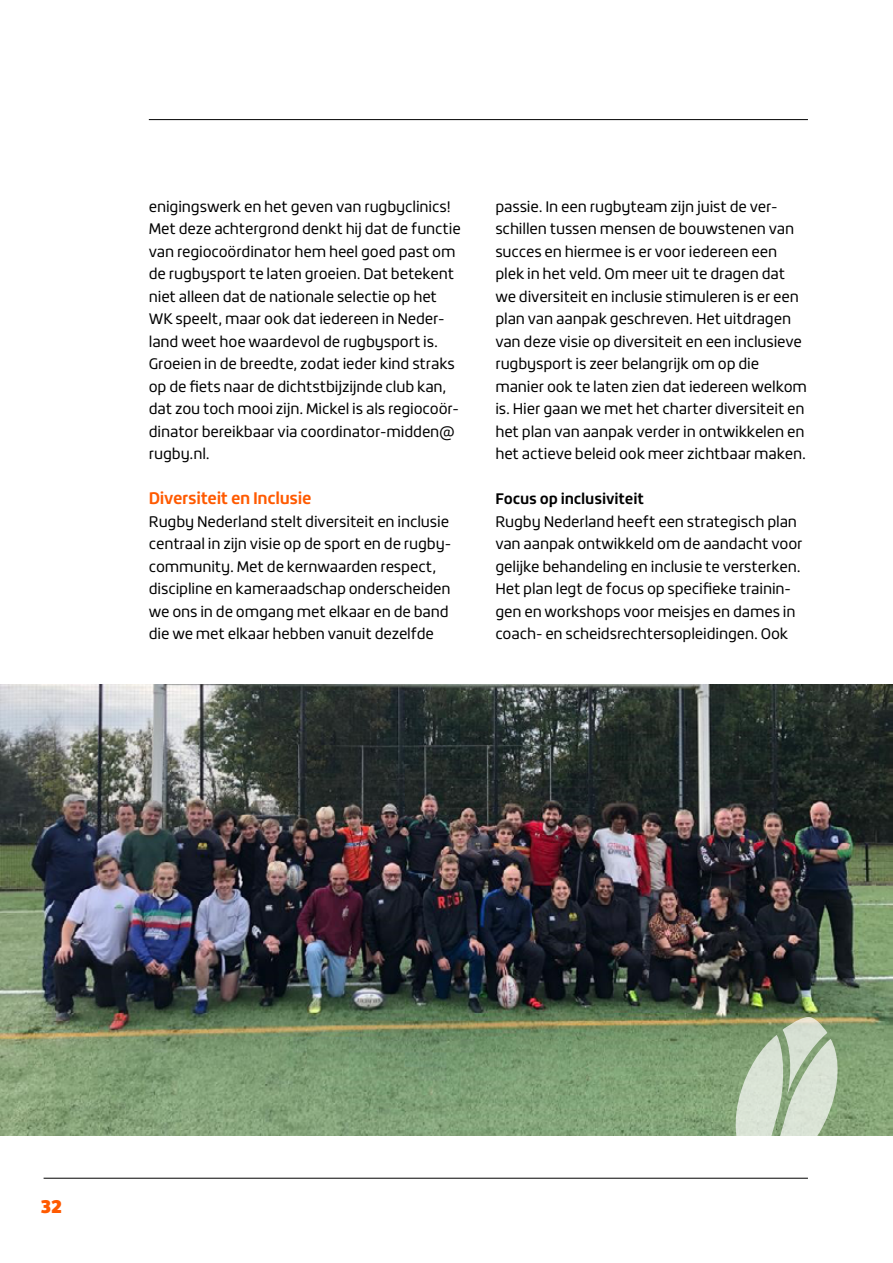
<style>
.page{position:relative;width:893px;height:1263px;background:#fff}
.page>*{position:absolute;margin:0;border:0;box-sizing:border-box;transform-origin:0 0}
.t1{font:900 18px "Roihu";color:#ff5a00}
.t2{font:700 16.5px "Roihu";letter-spacing:-.02em;color:#ff5a00}
.t3{font:15px/22.5px "Roihu";letter-spacing:-.01em;color:#000}
.t4{font:700 15px "Roihu";letter-spacing:-.01em;color:#000}
</style>
<div class="page">
<hr style="left:44px;top:1178px;width:764px;height:1px;background:#000">
<hr style="left:149px;top:119px;width:659px;height:1px;background:#000">
<img style="left:0;top:685px;width:893px;height:450px">
<svg style="left:729px;top:1017px;width:111px;height:119px;background:#b6c6ab"></svg>
<p class="t3" style="left:149px;top:195px;width:314px">enigingswerk en het geven van rugbyclinics!<br>Met deze achtergrond denkt hij dat de functie van regiocoördinator hem heel goed past om de rugbysport te laten groeien. Dat betekent niet alleen dat de nationale selectie op het WK speelt, maar ook dat iedereen in Neder&shy;land weet hoe waardevol de rugbysport is.<br>Groeien in de breedte, zodat ieder kind straks op de fiets naar de dichtstbijzijnde club kan, dat zou toch mooi zijn. Mickel is als regiocoör&shy;dinator bereikbaar via coordinator-midden@ rugby.nl.</p>
<p class="t2" style="left:149px;top:489px;width:164px">Diversiteit en Inclusie</p>
<p class="t3" style="left:149px;top:510px;width:304px">Rugby Nederland stelt diversiteit en inclusie centraal in zijn visie op de sport en de rugby&shy;community. Met de kernwaarden respect, discipline en kameraadschap onderscheiden we ons in de omgang met elkaar en de band die we met elkaar hebben vanuit dezelfde</p>
<p class="t3" style="left:495px;top:195px;width:313px">passie. In een rugbyteam zijn juist de ver&shy;schillen tussen mensen de bouwstenen van succes en hiermee is er voor iedereen een plek in het veld. Om meer uit te dragen dat we diversiteit en inclusie stimuleren is er een plan van aanpak geschreven. Het uitdragen van deze visie op diversiteit en een inclusieve rugbysport is zeer belangrijk om op die manier ook te laten zien dat iedereen welkom is. Hier gaan we met het charter diversiteit en het plan van aanpak verder in ontwikkelen en het actieve beleid ook meer zichtbaar maken.</p>
<p class="t4" style="left:495px;top:490px;width:150px">Focus op inclusiviteit</p>
<p class="t3" style="left:495px;top:510px;width:309px">Rugby Nederland heeft een strategisch plan van aanpak ontwikkeld om de aandacht voor gelijke behandeling en inclusie te versterken.<br>Het plan legt de focus op specifieke trainin&shy;gen en workshops voor meisjes en dames in coach- en scheidsrechtersopleidingen. Ook</p>
<p class="t1" style="left:41px;top:1196px;width:23px">32</p>
</div>
